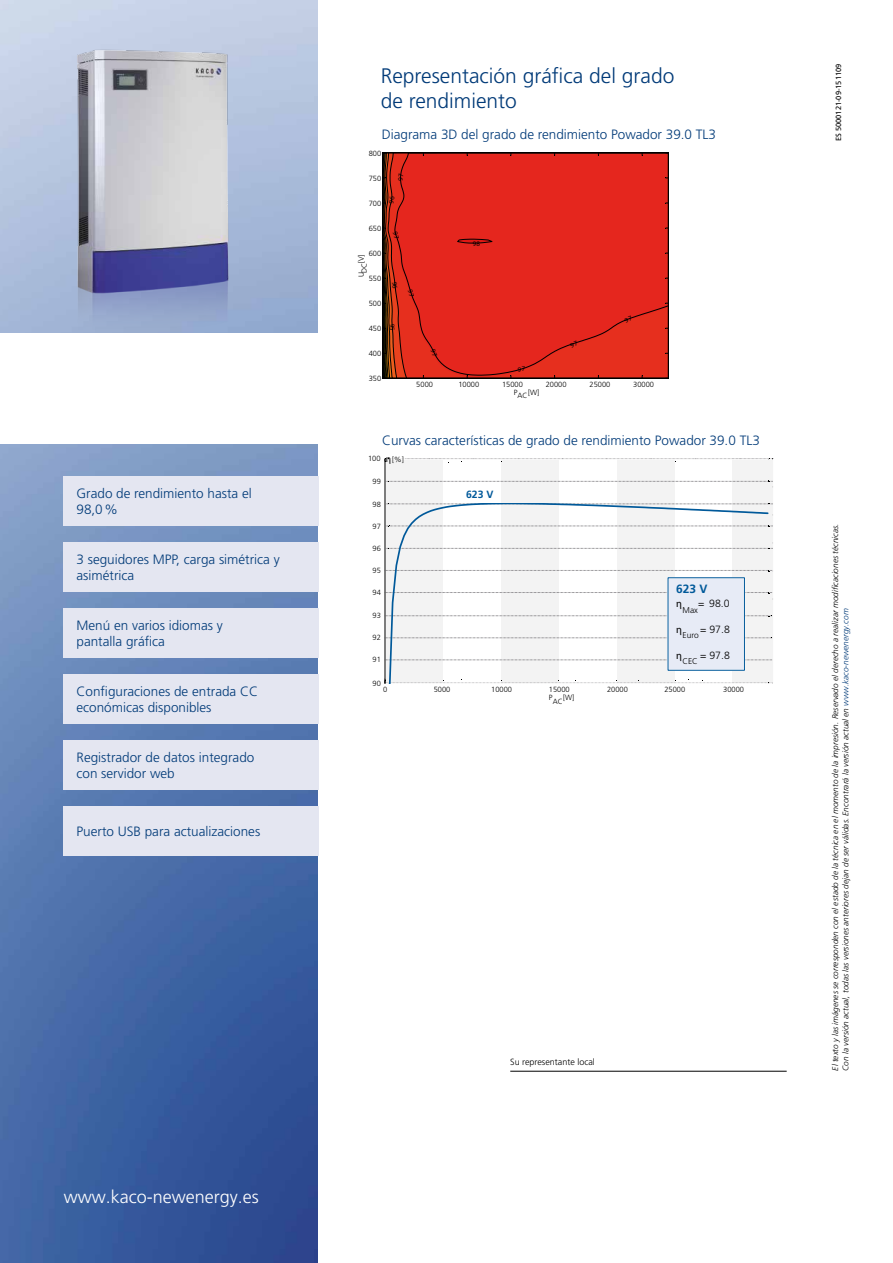
<style>
.page{position:relative;width:893px;height:1263px;background:#fff}
.page>*{position:absolute;margin:0;border:0;box-sizing:border-box;transform-origin:0 0}
.t1{font:300 21px/25.2px "Frutiger LT Pro";color:#003a78}
.t2{font:300 18px "Frutiger LT Pro";color:#fff}
.t3{font:300 13.5px/16.5px "Frutiger LT Pro";color:#003a78}
.t4{font:700 12px "Frutiger LT Pro";color:#00599a}
.t5{font:300 10.5px "Frutiger LT Pro";color:#000}
.t6{font:700 10.5px "Frutiger LT Pro";color:#00599a}
.t7{font:10.5px "Myriad Pro";color:#000}
.t8{font:300 9px "Frutiger LT Pro";color:#000}
.t9{font:300 8.4px "Frutiger LT Pro";color:#000}
.t10{font:italic 300 8.25px/10.5px "Frutiger LT Pro";color:#000}
.t11{font:300 7.5px "Frutiger LT Pro";color:#000}
.t12{font:7.5px "Frutiger LT Pro";color:#000}
.s1{color:#003a78}
</style>
<div class="page">
<img style="left:0;top:0;width:318px;height:1263px">
<hr style="left:510px;top:1071px;width:277px;height:1px;background:#000">
<div style="left:385px;top:459px;width:58px;height:224px;background:#f3f3f3"></div>
<div style="left:501px;top:459px;width:57px;height:224px;background:#f3f3f3"></div>
<div style="left:617px;top:459px;width:57px;height:224px;background:#f3f3f3"></div>
<div style="left:732px;top:458px;width:41px;height:224px;background:#f3f3f3"></div>
<svg style="left:387px;top:481px;width:384px;height:6px"></svg>
<svg style="left:405px;top:458px;width:369px;height:4px"></svg>
<hr style="left:385px;top:459px;width:1px;height:225px;background:#000">
<svg style="left:384px;top:678px;width:389px;height:6px"></svg>
<svg style="left:385px;top:615px;width:387px;height:2px"></svg>
<svg style="left:385px;top:592px;width:388px;height:8px"></svg>
<svg style="left:385px;top:570px;width:388px;height:2px"></svg>
<svg style="left:386px;top:503px;width:387px;height:2px"></svg>
<svg style="left:389px;top:503px;width:379px;height:181px"></svg>
<div style="left:668px;top:578px;width:76px;height:92px;background:#e7ebf6"></div>
<div style="left:667px;top:577px;width:78px;height:94px;border:2px solid #fff"></div>
<div style="left:668px;top:577px;width:77px;height:94px;border:1px solid #00599a"></div>
<svg style="left:388px;top:154px;width:280px;height:224px;background:#b02d16"></svg>
<svg style="left:395px;top:154px;width:273px;height:221px;background:#e2271d"></svg>
<hr style="left:383px;top:153px;width:285px;height:1px;background:#000">
<hr style="left:383px;top:378px;width:285px;height:1px;background:#000">
<hr style="left:668px;top:153px;width:1px;height:225px;background:#000">
<hr style="left:382px;top:153px;width:1px;height:225px;background:#000">
<div style="left:0;top:333px;width:319px;height:110px;background:#fff"></div>
<img style="left:59px;top:39px;width:180px;height:294px">
<div style="left:64px;top:476px;width:255px;height:50px;background:#e4e6f1"></div>
<div style="left:64px;top:542px;width:255px;height:50px;background:#e4e6f1"></div>
<div style="left:64px;top:608px;width:255px;height:50px;background:#e4e6f1"></div>
<div style="left:64px;top:674px;width:255px;height:50px;background:#e4e6f1"></div>
<div style="left:64px;top:740px;width:255px;height:50px;background:#e4e6f1"></div>
<div style="left:64px;top:806px;width:255px;height:50px;background:#e4e6f1"></div>
<svg style="left:457px;top:239px;width:36px;height:7px"></svg>
<svg style="left:624px;top:316px;width:8px;height:7px"></svg>
<svg style="left:570px;top:341px;width:8px;height:7px"></svg>
<svg style="left:518px;top:367px;width:7px;height:5px"></svg>
<svg style="left:430px;top:349px;width:7px;height:8px"></svg>
<svg style="left:408px;top:289px;width:6px;height:8px"></svg>
<svg style="left:393px;top:231px;width:6px;height:8px"></svg>
<svg style="left:398px;top:173px;width:5px;height:8px"></svg>
<svg style="left:383px;top:196px;width:12px;height:8px"></svg>
<svg style="left:392px;top:281px;width:5px;height:8px"></svg>
<svg style="left:383px;top:323px;width:12px;height:7px"></svg>
<p class="t3" style="left:77px;top:485px;width:177px">Grado de rendimiento hasta el<br>98,0 %</p>
<p class="t3" style="left:77px;top:551px;width:205px">3 seguidores MPP, carga simétrica y asimétrica</p>
<p class="t3" style="left:77px;top:617px;width:148px">Menú en varios idiomas y pantalla gráfica</p>
<p class="t3" style="left:77px;top:683px;width:183px">Configuraciones de entrada CC económicas disponibles</p>
<p class="t3" style="left:77px;top:749px;width:179px">Registrador de datos integrado con servidor web</p>
<p class="t3" style="left:77px;top:823px;width:185px">Puerto USB para actualizaciones</p>
<h2 class="t2" style="left:64px;top:1186px;width:197px">www.kaco-newenergy.es</h2>
<h1 class="t1" style="left:381px;top:63px;width:295px">Representación gráfica del grado de rendimiento</h1>
<p class="t12" style="left:834px;top:141px;width:79px;rotate:-90deg">ES 5000121-09-151109</p>
<p class="t3" style="left:382px;top:126px;width:336px">Diagrama 3D del grado de rendimiento Powador 39.0 TL3</p>
<p class="t11" style="left:369px;top:149px;width:14px">800</p>
<p class="t11" style="left:369px;top:174px;width:14px">750</p>
<p class="t11" style="left:369px;top:199px;width:14px">700</p>
<p class="t11" style="left:369px;top:224px;width:14px">650</p>
<p class="t11" style="left:369px;top:249px;width:14px">600</p>
<p class="t11" style="left:357px;top:277px;width:24px;rotate:-90deg">UDC[V]</p>
<p class="t11" style="left:369px;top:274px;width:14px">550</p>
<p class="t11" style="left:369px;top:299px;width:14px">500</p>
<p class="t11" style="left:369px;top:324px;width:14px">450</p>
<p class="t11" style="left:369px;top:349px;width:14px">400</p>
<p class="t11" style="left:369px;top:374px;width:14px">350</p>
<p class="t11" style="left:416px;top:380px;width:18px">5000</p>
<p class="t11" style="left:458px;top:380px;width:22px">10000</p>
<p class="t11" style="left:502px;top:380px;width:22px">15000</p>
<p class="t11" style="left:546px;top:380px;width:22px">20000</p>
<p class="t11" style="left:590px;top:380px;width:22px">25000</p>
<p class="t11" style="left:633px;top:380px;width:22px">30000</p>
<p class="t11" style="left:514px;top:388px;width:27px">PAC [W]</p>
<p class="t3" style="left:382px;top:432px;width:379px">Curvas características de grado de rendimiento Powador 39.0 TL3</p>
<p class="t11" style="left:368px;top:454px;width:14px">100</p>
<p class="t11" style="left:373px;top:477px;width:10px">99</p>
<p class="t11" style="left:373px;top:500px;width:10px">98</p>
<p class="t11" style="left:373px;top:522px;width:10px">97</p>
<p class="t11" style="left:373px;top:544px;width:10px">96</p>
<p class="t11" style="left:373px;top:566px;width:10px">95</p>
<p class="t11" style="left:373px;top:588px;width:10px">94</p>
<p class="t11" style="left:373px;top:611px;width:10px">93</p>
<p class="t11" style="left:373px;top:633px;width:10px">92</p>
<p class="t11" style="left:373px;top:655px;width:10px">91</p>
<p class="t11" style="left:392px;top:455px;width:13px">[%]</p>
<p class="t6" style="left:466px;top:488px;width:29px">623 V</p>
<p class="t4" style="left:676px;top:582px;width:33px">623 V</p>
<p class="t7" style="left:676px;top:597px;width:7px">η</p>
<p class="t9" style="left:682px;top:605px;width:17px">Max</p>
<p class="t5" style="left:698px;top:598px;width:33px">= 98.0</p>
<p class="t5" style="left:700px;top:623px;width:31px">= 97.8</p>
<p class="t7" style="left:676px;top:623px;width:7px">η</p>
<p class="t9" style="left:682px;top:630px;width:18px">Euro</p>
<p class="t5" style="left:700px;top:649px;width:31px">= 97.8</p>
<p class="t7" style="left:676px;top:649px;width:7px">η</p>
<p class="t9" style="left:682px;top:656px;width:17px">CEC</p>
<p class="t11" style="left:373px;top:679px;width:10px">90</p>
<p class="t11" style="left:383px;top:685px;width:6px">0</p>
<p class="t11" style="left:434px;top:685px;width:18px">5000</p>
<p class="t11" style="left:491px;top:685px;width:22px">10000</p>
<p class="t11" style="left:549px;top:685px;width:22px">15000</p>
<p class="t11" style="left:607px;top:685px;width:22px">20000</p>
<p class="t11" style="left:664px;top:685px;width:22px">25000</p>
<p class="t11" style="left:723px;top:685px;width:22px">30000</p>
<p class="t11" style="left:549px;top:693px;width:27px">PAC [W]</p>
<p class="t8" style="left:510px;top:1056px;width:86px">Su representante local</p>
<p class="t10" style="left:830px;top:1070px;width:548px;rotate:-90deg">El texto y las imágenes se corresponden con el estado de la técnica en el momento de la impresión. Reservado el derecho a realizar modificaciones técnicas.<br>Con la versión actual, todas las versiones anteriores dejan de ser válidas. Encontrará la versión actual en <span class="s1">www.kaco-newenergy.com</span></p>
</div>
